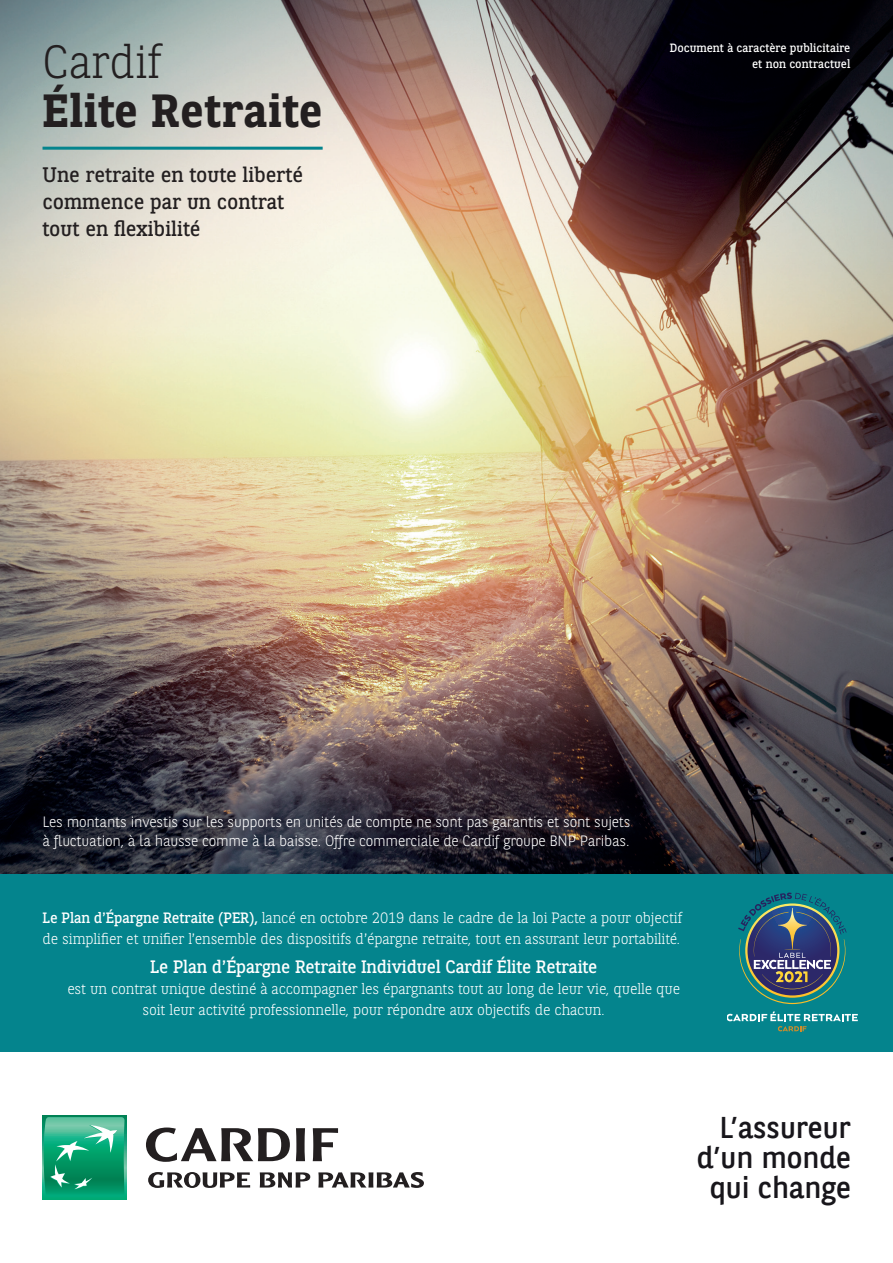
<style>
.page{position:relative;width:893px;height:1263px;background:#fff}
.page>*{position:absolute;margin:0;border:0;box-sizing:border-box;transform-origin:0 0}
.t1{font:700 46.5px "BNPP Slab Serif";letter-spacing:.01em;color:#231f20}
.t2{font:300 46.5px "BNPP Slab Serif";color:#231f20}
.t3{font:30px/30px "BNPP Sans";color:#18161b;text-align:right}
.t4{font:21px/27px "BNPP Slab Serif";color:#231f20}
.t5{font:18px "BNPP Slab Serif";letter-spacing:-.01em;color:#fff}
.t6{font:300 15px/21px "BNPP Slab Serif";letter-spacing:-.01em;color:#fff}
.t7{font:300 15px/19.5px "BNPP Sans";letter-spacing:-.015em;color:#fff}
.t8{font:12px/16.5px "BNPP Slab Serif";color:#fff;text-align:right}
.s1{font-weight:400}
</style>
<div class="page">
<div style="left:0;top:0;width:893px;height:1065px;background:#04848d"></div>
<div style="left:0;top:1052px;width:893px;height:211px;background:#fff"></div>
<div style="left:42px;top:1116px;width:84px;height:84px;background:linear-gradient(to right,#00aa75,#00aa75)"></div>
<svg style="left:44px;top:1117px;width:81px;height:80px;background:#2cab82"></svg>
<svg style="left:148px;top:1172px;width:102px;height:16px"></svg>
<svg style="left:260px;top:1172px;width:50px;height:15px"></svg>
<svg style="left:318px;top:1172px;width:106px;height:16px"></svg>
<svg style="left:146px;top:1127px;width:144px;height:35px"></svg>
<svg style="left:296px;top:1128px;width:9px;height:33px"></svg>
<svg style="left:313px;top:1128px;width:25px;height:33px"></svg>
<img style="left:0;top:0;width:893px;height:874px">
<hr style="left:43px;top:147px;width:280px;height:3px;background:#04848d">
<svg style="left:727px;top:1011px;width:131px;height:20px"></svg>
<svg style="left:738px;top:892px;width:109px;height:112px"></svg>
<h1 class="t2" style="left:43px;top:30px;width:121px">Cardif</h1>
<h1 class="t1" style="left:43px;top:79px;width:282px">Élite Retraite</h1>
<h3 class="t4" style="left:43px;top:160px;width:262px">Une retraite en toute liberté commence par un contrat tout en flexibilité</h3>
<p class="t8" style="left:670px;top:39px;width:182px">Document à caractère publicitaire et non contractuel</p>
<p class="t7" style="left:43px;top:811px;width:590px">Les montants investis sur les supports en unités de compte ne sont pas garantis et sont sujets à fluctuation, à la hausse comme à la baisse. Offre commerciale de Cardif groupe BNP Paribas.</p>
<p class="t6" style="left:43px;top:906px;width:641px"><span class="s1">Le Plan d’Épargne Retraite (PER),</span> lancé en octobre 2019 dans le cadre de la loi Pacte a pour objectif de simplifier et unifier l’ensemble des dispositifs d’épargne retraite, tout en assurant leur portabilité.</p>
<p class="t5" style="left:150px;top:954px;width:449px">Le Plan d’Épargne Retraite Individuel Cardif Élite Retraite</p>
<p class="t6" style="left:67px;top:978px;width:614px;text-align:center">est un contrat unique destiné à accompagner les épargnants tout au long de leur vie, quelle que soit leur activité professionnelle, pour répondre aux objectifs de chacun.</p>
<h2 class="t3" style="left:697px;top:1111px;width:156px">L’assureur d’un monde qui change</h2>
</div>
